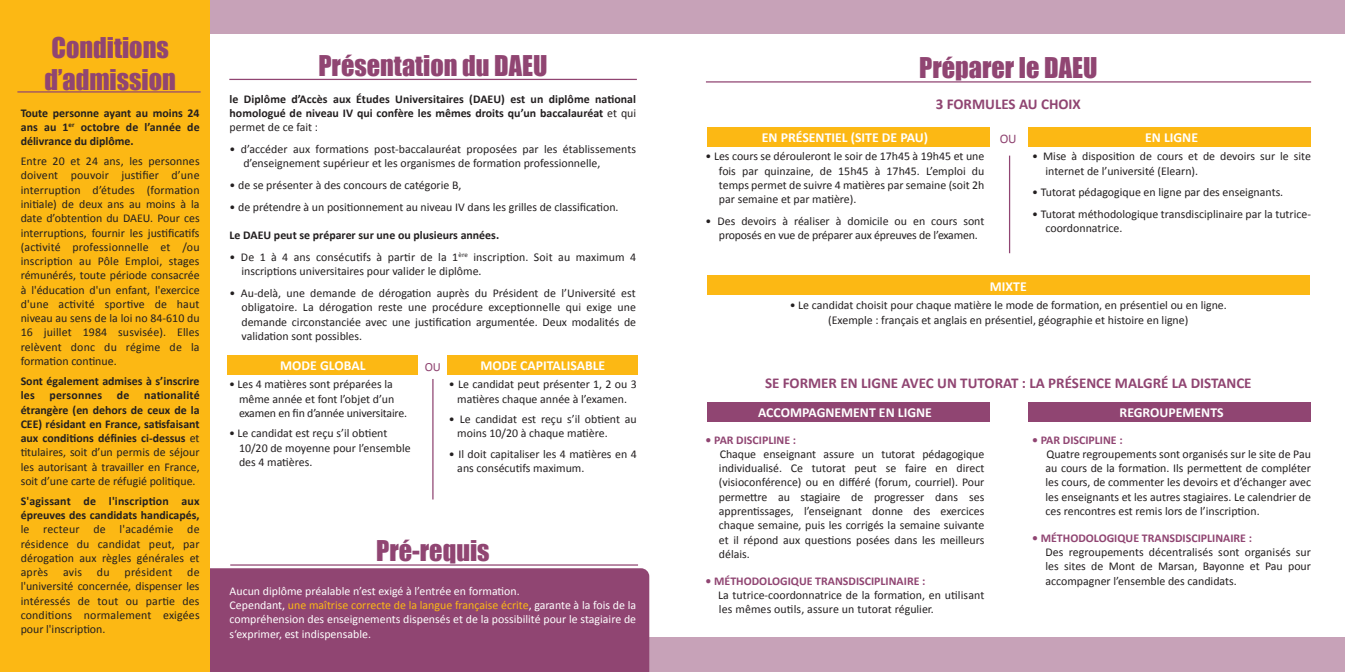
<style>
.page{position:relative;width:1345px;height:672px;background:#fff}
.page>*{position:absolute;margin:0;border:0;box-sizing:border-box;transform-origin:0 0}
.t1{font:26.25px/31.5px "Impact";color:#904572}
.t2{font:700 15px "Calibri";color:#904572}
.t3{font:700 13.75px "Calibri";color:#fff}
.t4{font:13.12px "Calibri";color:#904572}
.t5{font:12.5px "Calibri";color:#904572}
.t6{font:11.88px/14.2px "Calibri";color:#231f20}
.t7{font:700 11.88px/14.2px "Calibri";color:#231f20;text-align:justify}
.t8{font:11.88px/14.2px "Calibri";color:#fff}
.t9{font:700 11.88px "Calibri";color:#904572}
.t10{font:11.88px "Calibri";letter-spacing:.02em;color:#231f20}
.s1{font-weight:400}
.s2{color:#fcb814}
</style>
<div class="page">
<div style="left:174px;top:0;width:1170px;height:34px;background:#c7a2b8"></div>
<div style="left:174px;top:637px;width:1170px;height:34px;background:#c7a2b8"></div>
<div style="left:210px;top:568px;width:439px;height:103px;background:#904572"></div>
<div style="left:447px;top:355px;width:190px;height:19px;background:#fcb814"></div>
<div style="left:706px;top:127px;width:283px;height:19px;background:#fcb814"></div>
<div style="left:1027px;top:127px;width:283px;height:19px;background:#fcb814"></div>
<div style="left:227px;top:355px;width:190px;height:19px;background:#fcb814"></div>
<div style="left:706px;top:275px;width:603px;height:20px;background:#fcb814"></div>
<div style="left:0;top:0;width:210px;height:671px;background:#fcb814"></div>
<hr style="left:17px;top:91px;width:184px;height:1px;background:#904572">
<hr style="left:229px;top:79px;width:407px;height:1px;background:#904572">
<hr style="left:432px;top:379px;width:1px;height:120px;background:#904572">
<hr style="left:705px;top:81px;width:605px;height:1px;background:#904572">
<div style="left:706px;top:402px;width:283px;height:19px;background:#904572"></div>
<div style="left:1027px;top:402px;width:283px;height:19px;background:#904572"></div>
<hr style="left:1008px;top:155px;width:1px;height:98px;background:#904572">
<hr style="left:230px;top:564px;width:408px;height:1px;background:#904572">
<h1 class="t1" style="left:44px;top:32px;width:133px">Conditions d’admission</h1>
<p class="t7" style="left:21px;top:105px;width:180px">Toute personne ayant au moins 24 ans au 1<sup>er</sup> octobre de l’année de délivrance du diplôme.</p>
<p class="t6" style="left:21px;top:154px;width:180px;text-align:justify">Entre 20 et 24 ans, les personnes doivent pouvoir justifier d’une interruption d’études (formation initiale) de deux ans au moins à la date d’obtention du DAEU. Pour ces interruptions, fournir les justificatifs (activité professionnelle et /ou inscription au Pôle Emploi, stages rémunérés, toute période consacrée à l'éducation d'un enfant, l'exercice d'une activité sportive de haut niveau au sens de la loi no 84-610 du 16 juillet 1984 susvisée). Elles relèvent donc du régime de la formation continue.</p>
<p class="t7" style="left:21px;top:373px;width:180px">Sont également admises à s’inscrire les personnes de nationalité étrangère (en dehors de ceux de la CEE) résidant en France, satisfaisant aux conditions définies ci-dessus <span class="s1">et titulaires, soit d’un permis de séjour les autorisant à travailler en France, soit d’une carte de réfugié politique.</span></p>
<p class="t7" style="left:21px;top:493px;width:180px">S'agissant de l'inscription aux épreuves des candidats handicapés,</p>
<p class="t6" style="left:21px;top:522px;width:180px;text-align:justify">le recteur de l'académie de résidence du candidat peut, par dérogation aux règles générales et après</p>
<p class="t6" style="left:63px;top:565px;width:20px">avis</p>
<p class="t6" style="left:97px;top:565px;width:14px">du</p>
<p class="t10" style="left:124px;top:564px;width:49px">président</p>
<p class="t6" style="left:21px;top:565px;width:180px;text-align:justify;text-indent:166px">de l'université concernée, dispenser les intéressés de tout ou partie des conditions normalement exigées pour l'inscription.</p>
<h1 class="t1" style="left:318px;top:49px;width:230px">Présentation du DAEU</h1>
<p class="t7" style="left:229px;top:91px;width:408px">le Diplôme d’Accès aux Études Universitaires (DAEU) est un diplôme national homologué de niveau IV qui confère les mêmes droits qu’un baccalauréat <span class="s1">et qui permet de ce fait :</span></p>
<p class="t6" style="left:243px;top:142px;width:394px;text-indent:-14px">• d’accéder aux formations post-baccalauréat proposées par les établissements d’enseignement supérieur et les organismes de formation professionnelle,</p>
<p class="t6" style="left:229px;top:178px;width:233px">• de se présenter à des concours de catégorie B,</p>
<p class="t6" style="left:229px;top:200px;width:390px">• de prétendre à un positionnement au niveau IV dans les grilles de classification.</p>
<p class="t7" style="left:229px;top:228px;width:271px">Le DAEU peut se préparer sur une ou plusieurs années.</p>
<p class="t6" style="left:241px;top:250px;width:396px;text-indent:-12px">• De 1 à 4 ans consécutifs à partir de la 1<sup>ère</sup> inscription. Soit au maximum 4 inscriptions universitaires pour valider le diplôme.</p>
<p class="t6" style="left:241px;top:286px;width:396px;text-align:justify;text-indent:-12px">• Au-delà, une demande de dérogation auprès du Président de l’Université est obligatoire. La dérogation reste une procédure exceptionnelle qui exige une demande circonstanciée avec une justification argumentée. Deux modalités de validation sont possibles.</p>
<p class="t3" style="left:280px;top:356px;width:87px">MODE GLOBAL</p>
<p class="t6" style="left:239px;top:377px;width:170px;text-indent:-10px">• Les 4 matières sont préparées la même année et font l’objet d’un examen en fin d’année universitaire.</p>
<p class="t6" style="left:239px;top:426px;width:173px;text-indent:-10px">• Le candidat est reçu s’il obtient<br>10/20 de moyenne pour l’ensemble des 4 matières.</p>
<p class="t5" style="left:425px;top:358px;width:17px">OU</p>
<p class="t3" style="left:480px;top:356px;width:126px">MODE CAPITALISABLE</p>
<p class="t6" style="left:449px;top:377px;width:189px;text-align:center">• Le candidat peut présenter 1, 2 ou 3 matières chaque année à l’examen.</p>
<p class="t6" style="left:457px;top:412px;width:181px;text-indent:-8px">• Le candidat est reçu s’il obtient au moins 10/20 à chaque matière.</p>
<p class="t6" style="left:457px;top:446px;width:181px;text-indent:-8px">• Il doit capitaliser les 4 matières en 4 ans consécutifs maximum.</p>
<h1 class="t1" style="left:376px;top:534px;width:115px">Pré-requis</h1>
<p class="t8" style="left:229px;top:583px;width:408px">Aucun diplôme préalable n’est exigé à l’entrée en formation.<br>Cependant, <span class="s2">une maîtrise correcte de la langue française écrite</span>, garante à la fois de la compréhension des enseignements dispensés et de la possibilité pour le stagiaire de s‘exprimer, est indispensable.</p>
<h1 class="t1" style="left:919px;top:52px;width:180px">Préparer le DAEU</h1>
<p class="t2" style="left:935px;top:94px;width:147px">3 FORMULES AU CHOIX</p>
<p class="t3" style="left:761px;top:128px;width:168px">EN PRÉSENTIEL (SITE DE PAU)</p>
<p class="t6" style="left:718px;top:149px;width:267px;text-align:justify;text-indent:-13px">• Les cours se dérouleront le soir de 17h45 à 19h45 et une fois par quinzaine, de 15h45 à 17h45. L’emploi du temps permet de suivre 4 matières par semaine (soit 2h par semaine et par matière).</p>
<p class="t6" style="left:705px;top:214px;width:280px;text-align:center">• Des devoirs à réaliser à domicile ou en cours sont proposés en vue de préparer aux épreuves de l’examen.</p>
<p class="t4" style="left:999px;top:130px;width:18px">OU</p>
<p class="t3" style="left:1144px;top:128px;width:54px">EN LIGNE</p>
<p class="t6" style="left:1045px;top:149px;width:267px;text-indent:-13px">• Mise à disposition de cours et de devoirs sur le site internet de l’université (Elearn).</p>
<p class="t6" style="left:1031px;top:185px;width:252px">• Tutorat pédagogique en ligne par des enseignants.</p>
<p class="t6" style="left:1045px;top:207px;width:267px;text-indent:-13px">• Tutorat méthodologique transdisciplinaire par la tutrice&shy;coordonnatrice.</p>
<p class="t3" style="left:989px;top:277px;width:38px">MIXTE</p>
<p class="t6" style="left:789px;top:298px;width:438px;text-align:center">• Le candidat choisit pour chaque matière le mode de formation, en présentiel ou en ligne. (Exemple : français et anglais en présentiel, géographie et histoire en ligne)</p>
<p class="t2" style="left:764px;top:373px;width:488px">SE FORMER EN LIGNE AVEC UN TUTORAT : LA PRÉSENCE MALGRÉ LA DISTANCE</p>
<p class="t3" style="left:758px;top:403px;width:175px">ACCOMPAGNEMENT EN LIGNE</p>
<p class="t9" style="left:705px;top:432px;width:92px">• PAR DISCIPLINE :</p>
<p class="t6" style="left:718px;top:446px;width:267px;text-align:justify">Chaque enseignant assure un tutorat pédagogique individualisé. Ce tutorat peut se faire en direct (visioconférence) ou en différé (forum, courriel). Pour permettre au stagiaire de progresser dans ses apprentissages, l’enseignant donne des exercices chaque semaine, puis les corrigés la semaine suivante et il répond aux questions posées dans les meilleurs délais.</p>
<p class="t9" style="left:705px;top:572px;width:221px">• MÉTHODOLOGIQUE TRANSDISCIPLINAIRE :</p>
<p class="t6" style="left:718px;top:587px;width:268px">La tutrice-coordonnatrice de la formation, en utilisant les mêmes outils, assure un tutorat régulier.</p>
<p class="t3" style="left:1119px;top:403px;width:105px">REGROUPEMENTS</p>
<p class="t9" style="left:1031px;top:432px;width:92px">• PAR DISCIPLINE :</p>
<p class="t6" style="left:1045px;top:446px;width:267px;text-align:justify">Quatre regroupements sont organisés sur le site de Pau au cours de la formation. Ils permettent de compléter les cours, de commenter les devoirs et d’échanger avec les enseignants et les autres stagiaires. Le calendrier de ces rencontres est remis lors de l’inscription.</p>
<p class="t9" style="left:1031px;top:530px;width:221px">• MÉTHODOLOGIQUE TRANSDISCIPLINAIRE :</p>
<p class="t6" style="left:1045px;top:544px;width:267px;text-align:justify">Des regroupements décentralisés sont organisés sur les sites de Mont de Marsan, Bayonne et Pau pour accompagner l’ensemble des candidats.</p>
</div>
